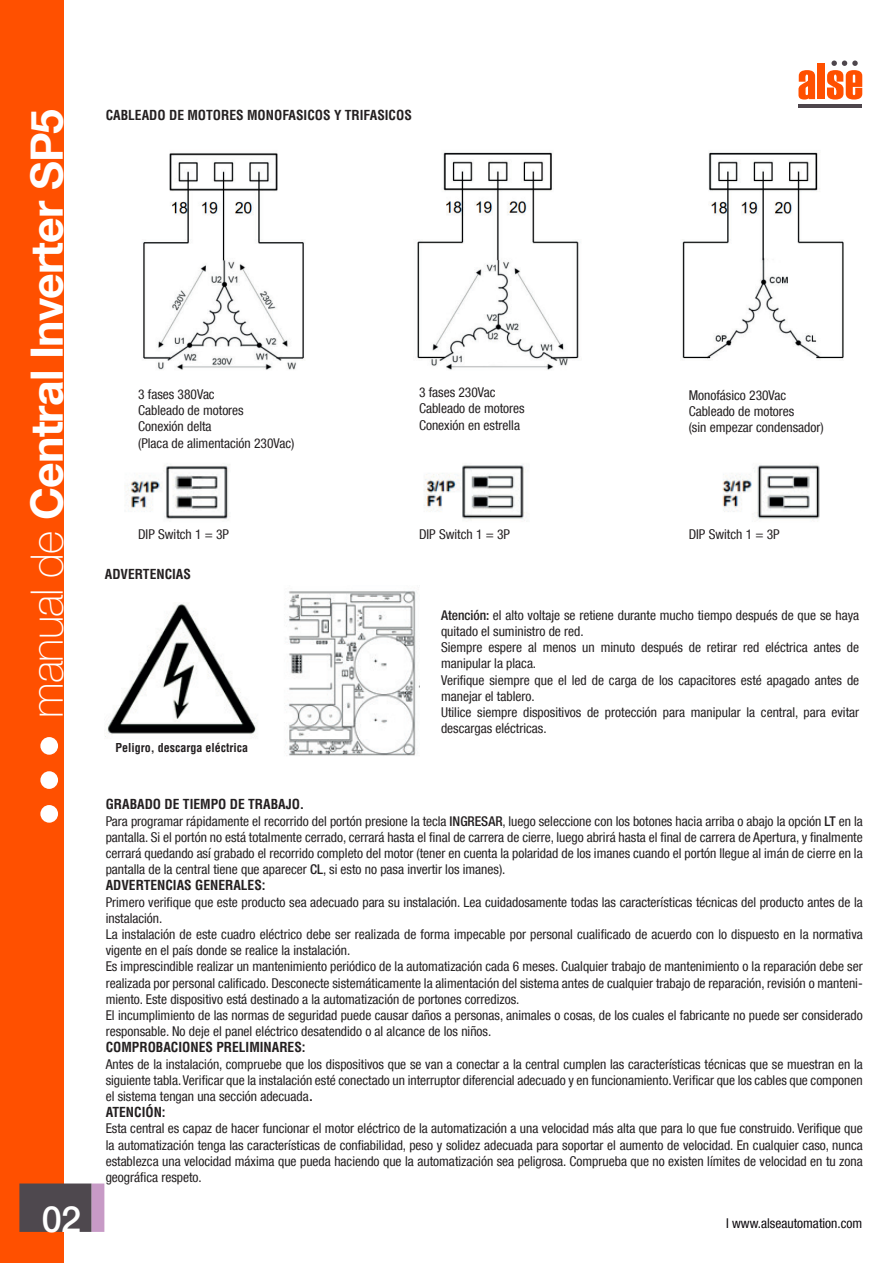
<style>
.page{position:relative;width:893px;height:1263px;background:#fff}
.page>*{position:absolute;margin:0;border:0;box-sizing:border-box;transform-origin:0 0}
.t1{font:700 44.55px "Helvetica Neue LT Com";letter-spacing:-.02em;color:#fff}
.t2{font:500 36px "Helvetica Neue LT Com";color:#fff}
.t3{font:condensed 13.5px/16.2px "Helvetica Neue LT Com";color:#231f20}
.t4{font:700 condensed 13.5px "Helvetica LT Std";color:#231f20}
.t5{font:condensed 13.5px "Helvetica Neue LT Com";color:#0c090d}
.t6{font:700 condensed 12px "Helvetica LT Std";color:#231f20}
.s1{font-weight:100}
.s2{font-weight:500}
.s3{font-family:"Helvetica LT Std";font-weight:700}
</style>
<div class="page">
<div style="left:0;top:0;width:63px;height:1263px;background:#ff5000"></div>
<hr style="left:798px;top:104px;width:64px;height:4px;background:#4e464c">
<svg style="left:798px;top:70px;width:17px;height:30px"></svg>
<div style="left:817px;top:64px;width:8px;height:35px;background:#ff5000"></div>
<svg style="left:827px;top:61px;width:35px;height:39px"></svg>
<div style="left:91px;top:1183px;width:13px;height:49px;background:#c79ac6"></div>
<div style="left:19px;top:1183px;width:72px;height:49px;background:#4e484e"></div>
<div style="left:40px;top:805px;width:18px;height:18px;background:#fff;border-radius:50%"></div>
<div style="left:40px;top:771px;width:18px;height:18px;background:#fff;border-radius:50%"></div>
<div style="left:40px;top:737px;width:18px;height:18px;background:#fff;border-radius:50%"></div>
<img style="left:143px;top:152px;width:701px;height:218px">
<img style="left:124px;top:464px;width:696px;height:58px">
<img style="left:105px;top:590px;width:314px;height:166px">
<h1 class="t1" style="left:19px;top:718px;width:610px;rotate:-90deg"><span class="s1">manual de</span> Central Inverter SP5</h1>
<p class="t4" style="left:106px;top:106px;width:308px">CABLEADO DE MOTORES MONOFASICOS Y TRIFASICOS</p>
<p class="t3" style="left:138px;top:386px;width:158px">3 fases 380Vac<br>Cableado de motores<br>Conexión delta<br>(Placa de alimentación 230Vac)</p>
<p class="t3" style="left:419px;top:384px;width:107px">3 fases 230Vac<br>Cableado de motores<br>Conexión en estrella</p>
<p class="t3" style="left:689px;top:387px;width:136px">Monofásico 230Vac<br>Cableado de motores<br>(sin empezar condensador)</p>
<p class="t3" style="left:138px;top:526px;width:93px">DIP Switch 1 = 3P</p>
<p class="t3" style="left:419px;top:526px;width:93px">DIP Switch 1 = 3P</p>
<p class="t3" style="left:689px;top:526px;width:93px">DIP Switch 1 = 3P</p>
<p class="t4" style="left:105px;top:566px;width:88px">ADVERTENCIAS</p>
<p class="t3" style="left:441px;top:607px;width:420px"><span class="s2">Atención:</span> el alto voltaje se retiene durante mucho tiempo después de que se haya quitado el suministro de red.<br>Siempre espere al menos un minuto después de retirar red eléctrica antes de manipular la placa.<br>Verifique siempre que el led de carga de los capacitores esté apagado antes de manejar el tablero.<br>Utilice siempre dispositivos de protección para manipular la central, para evitar descargas eléctricas.</p>
<p class="t6" style="left:116px;top:740px;width:134px">Peligro, descarga eléctrica</p>
<p class="t4" style="left:106px;top:796px;width:200px">GRABADO DE TIEMPO DE TRABAJO.</p>
<p class="t3" style="left:106px;top:813px;width:759px;text-align:justify">Para programar rápidamente el recorrido del portón presione la tecla <span class="s2">INGRESAR</span>, luego seleccione con los botones hacia arriba o abajo la opción <span class="s2">LT</span> en la pantalla. Si el portón no está totalmente cerrado, cerrará hasta el final de carrera de cierre, luego abrirá hasta el final de carrera de Apertura, y finalmente cerrará quedando así grabado el recorrido completo del motor (tener en cuenta la polaridad de los imanes cuando el portón llegue al imán de cierre en la pantalla de la central tiene que aparecer <span class="s2">CL</span>, si esto no pasa invertir los imanes).</p>
<p class="t4" style="left:106px;top:877px;width:161px">ADVERTENCIAS GENERALES:</p>
<p class="t3" style="left:106px;top:894px;width:759px">Primero verifique que este producto sea adecuado para su instalación. Lea cuidadosamente todas las características técnicas del producto antes de la instalación.<br>La instalación de este cuadro eléctrico debe ser realizada de forma impecable por personal cualificado de acuerdo con lo dispuesto en la normativa vigente en el país donde se realice la instalación.<br>Es imprescindible realizar un mantenimiento periódico de la automatización cada 6 meses. Cualquier trabajo de mantenimiento o la reparación debe ser realizada por personal calificado. Desconecte sistemáticamente la alimentación del sistema antes de cualquier trabajo de reparación, revisión o manteni&shy;miento. Este dispositivo está destinado a la automatización de portones corredizos.<br>El incumplimiento de las normas de seguridad puede causar daños a personas, animales o cosas, de los cuales el fabricante no puede ser considerado responsable. No deje el panel eléctrico desatendido o al alcance de los niños.</p>
<p class="t4" style="left:106px;top:1039px;width:201px">COMPROBACIONES PRELIMINARES:</p>
<p class="t3" style="left:106px;top:1056px;width:759px;text-align:justify">Antes de la instalación, compruebe que los dispositivos que se van a conectar a la central cumplen las características técnicas que se muestran en la siguiente tabla. Verificar que la instalación esté conectado un interruptor diferencial adecuado y en funcionamiento. Verificar que los cables que componen el sistema tengan una sección adecuada<span class="s3">.</span></p>
<p class="t4" style="left:106px;top:1104px;width:62px">ATENCIÓN:</p>
<p class="t3" style="left:106px;top:1120px;width:759px;text-align:justify">Esta central es capaz de hacer funcionar el motor eléctrico de la automatización a una velocidad más alta que para lo que fue construido. Verifique que la automatización tenga las características de confiabilidad, peso y solidez adecuada para soportar el aumento de velocidad. En cualquier caso, nunca establezca una velocidad máxima que pueda haciendo que la automatización sea peligrosa. Comprueba que no existen límites de velocidad en tu zona geográfica respeto.</p>
<h2 class="t2" style="left:42px;top:1198px;width:41px">02</h2>
<p class="t5" style="left:726px;top:1215px;width:138px">I www.alseautomation.com</p>
</div>
